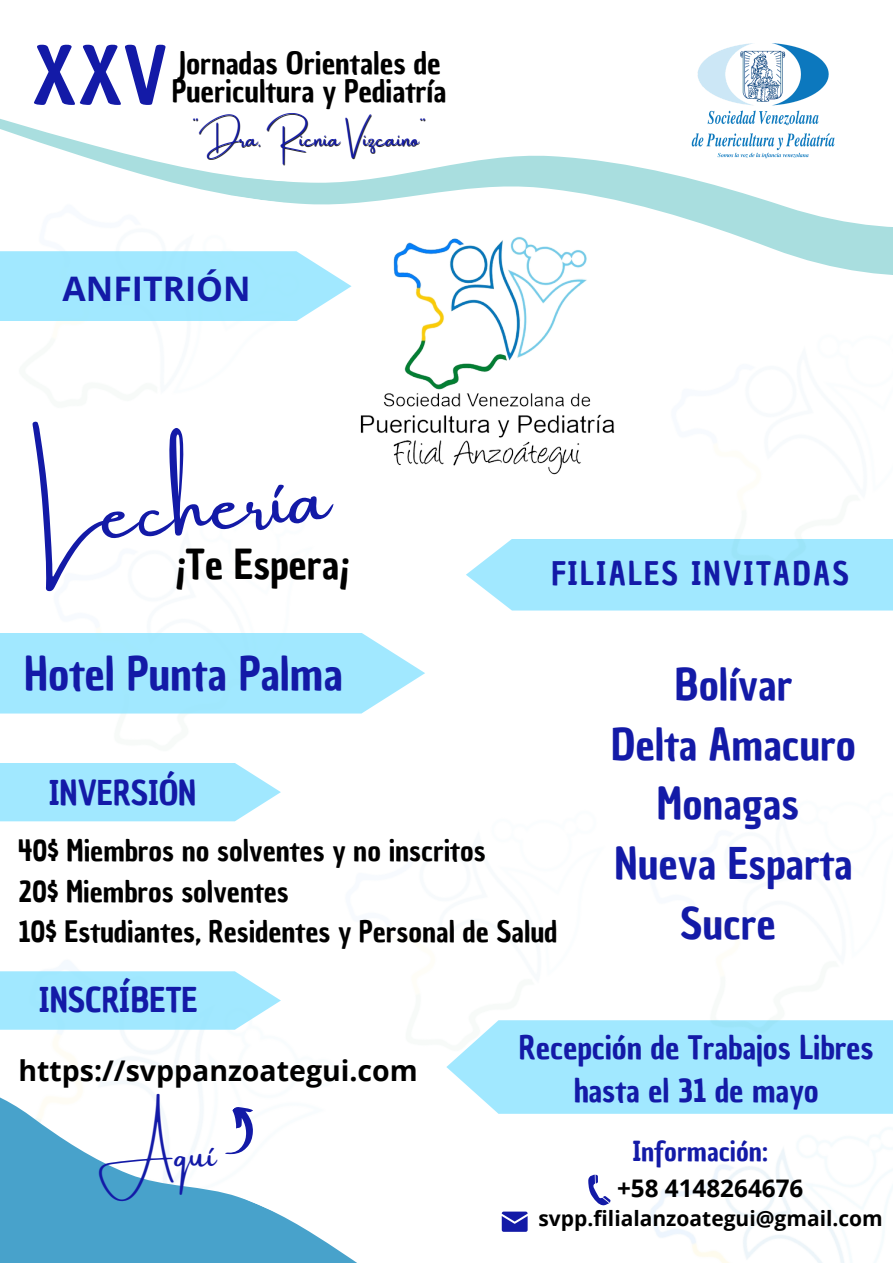
<style>
.page{position:relative;width:893px;height:1264px;background:#fff}
.page>*{position:absolute;margin:0;border:0;box-sizing:border-box;transform-origin:0 0}
.t1{font:77.7px "Amsterdam One";color:#131aa7}
.t2{font:76.8px "Chau Philomene One";color:#131aa7}
.t3{font:45px "Chau Philomene One";color:#131aa7}
.t4{font:42.6px "Chau Philomene One";color:#131aa7}
.t5{font:40.35px "Chau Philomene One";color:#000}
.t6{font:37.5px "Amsterdam One";color:#131aa7}
.t7{font:700 33.75px "Open Sans";color:#131aa7}
.t8{font:33.45px "Chau Philomene One";color:#131aa7}
.t9{font:33.3px "Chau Philomene One";color:#131aa7}
.t10{font:31.8px "Chau Philomene One";letter-spacing:.07em;color:#131aa7}
.t11{font:31.65px/43.2px "Chau Philomene One";color:#131aa7;text-align:center}
.t12{font:30px/28px "Chau Philomene One";color:#000}
.t13{font:28.8px "Chau Philomene One";color:#000}
.t14{font:700 28.5px "Open Sans";color:#000}
.t15{font:27px "Chau Philomene One";color:#131aa7}
.t16{font:700 24.3px "Open Sans";color:#000}
.t17{font:21.45px "Amsterdam One";color:#131aa7}
.t18{font:700 21px "Open Sans";color:#000}
</style>
<div class="page">
<svg style="left:0;top:119px;width:892px;height:129px"></svg>
<svg style="left:481px;top:1098px;width:71px;height:15px"></svg>
<img style="left:456px;top:1020px;width:96px;height:78px">
<img style="left:0;top:960px;width:456px;height:116px">
<svg style="left:0;top:1075px;width:391px;height:187px"></svg>
<img style="left:333px;top:215px;width:315px;height:260px">
<img style="left:677px;top:43px;width:174px;height:133px">
<svg style="left:588px;top:1174px;width:22px;height:31px"></svg>
<svg style="left:501px;top:1211px;width:26px;height:20px"></svg>
<svg style="left:466px;top:539px;width:107px;height:71px"></svg>
<svg style="left:0;top:763px;width:281px;height:58px;background:#a8e9ff"></svg>
<svg style="left:0;top:252px;width:351px;height:69px;background:#a7e9fe"></svg>
<svg style="left:0;top:633px;width:425px;height:80px;background:#a7e9fe"></svg>
<img style="left:573px;top:251px;width:319px;height:360px">
<div style="left:552px;top:1020px;width:340px;height:60px;background:#a1e8ff"></div>
<svg style="left:207px;top:1099px;width:62px;height:62px"></svg>
<svg style="left:0;top:971px;width:281px;height:58px;background:#a8e9fe"></svg>
<p class="t2" style="left:31px;top:24px;width:137px">XXV</p>
<p class="t12" style="left:172px;top:49px;width:276px">Jornadas Orientales de<br>Puericultura y Pediatría</p>
<p class="t17" style="left:192px;top:127px;width:235px">¨Dra. Ricnia Vizcaino¨</p>
<p class="t7" style="left:63px;top:264px;width:190px">ANFITRIÓN</p>
<p class="t1" style="left:36px;top:477px;width:292px;rotate:-5deg">Lechería</p>
<p class="t5" style="left:176px;top:537px;width:175px">¡Te Espera¡</p>
<p class="t10" style="left:551px;top:552px;width:299px">FILIALES INVITADAS</p>
<p class="t3" style="left:24px;top:643px;width:320px">Hotel Punta Palma</p>
<p class="t9" style="left:49px;top:771px;width:149px">INVERSIÓN</p>
<p class="t13" style="left:18px;top:831px;width:468px">40$ Miembros no solventes y no inscritos</p>
<p class="t13" style="left:18px;top:872px;width:272px">20$ Miembros solventes</p>
<p class="t13" style="left:18px;top:912px;width:540px">10$ Estudiantes, Residentes y Personal de Salud</p>
<p class="t8" style="left:39px;top:977px;width:160px">INSCRÍBETE</p>
<p class="t4" style="left:674px;top:656px;width:119px">Bolívar</p>
<p class="t4" style="left:611px;top:715px;width:246px">Delta Amacuro</p>
<p class="t4" style="left:657px;top:775px;width:144px">Monagas</p>
<p class="t4" style="left:614px;top:835px;width:239px">Nueva Esparta</p>
<p class="t4" style="left:680px;top:894px;width:97px">Sucre</p>
<p class="t14" style="left:18px;top:1050px;width:401px">https://svppanzoategui.com</p>
<p class="t6" style="left:99px;top:1134px;width:119px">Aquí</p>
<p class="t11" style="left:519px;top:1025px;width:356px">Recepción de Trabajos Libres hasta el 31 de mayo</p>
<p class="t15" style="left:632px;top:1133px;width:137px">Información:</p>
<p class="t16" style="left:617px;top:1170px;width:188px">+58 4148264676</p>
<p class="t18" style="left:538px;top:1202px;width:346px">svpp.filialanzoategui@gmail.com</p>
</div>
